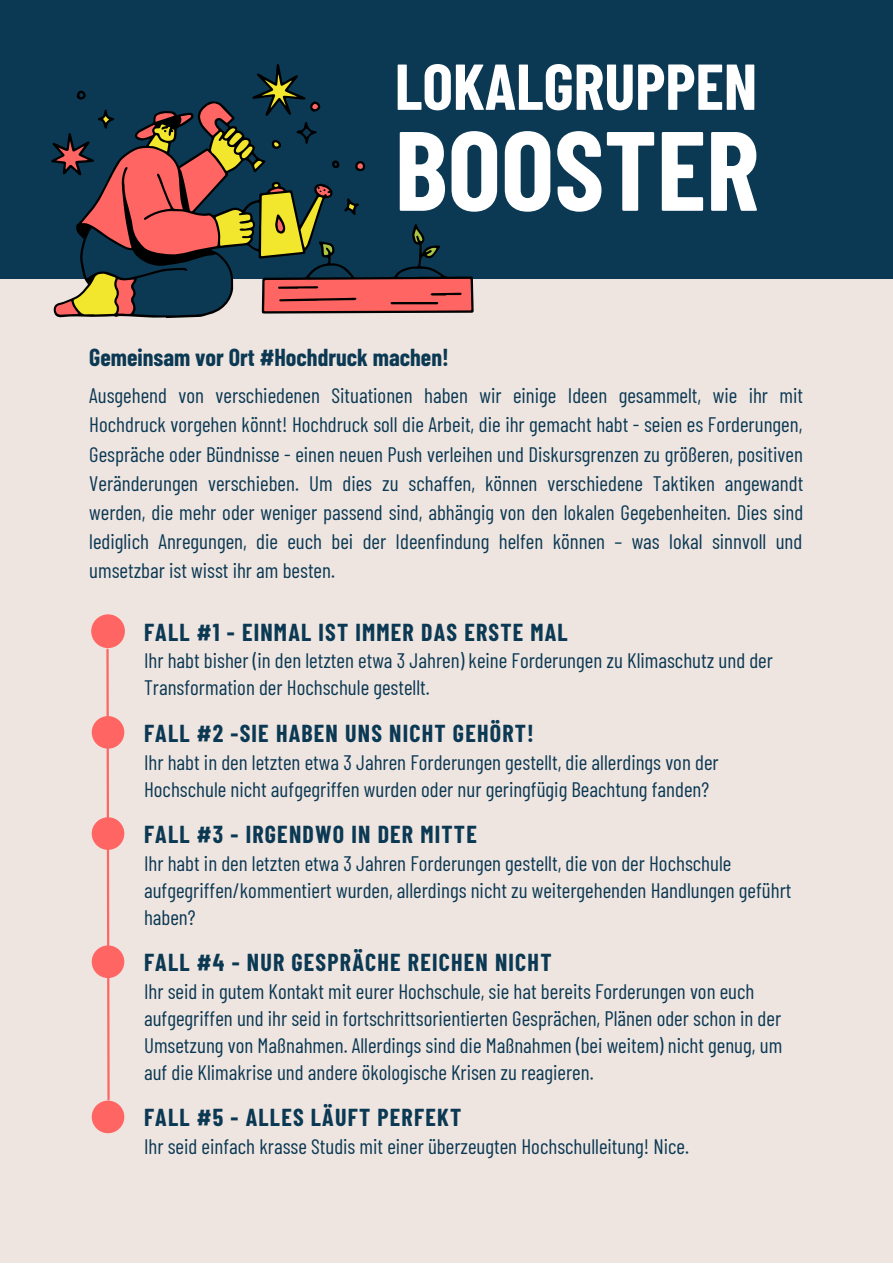
<style>
.page{position:relative;width:893px;height:1264px;background:#fff}
.page>*{position:absolute;margin:0;border:0;box-sizing:border-box;transform-origin:0 0}
.t1{font:700 112.5px "Barlow Condensed";color:#fff}
.t2{font:700 64.65px "Barlow Condensed";color:#fff}
.t3{font:700 24px "Barlow Condensed";letter-spacing:.05em;color:#0b3954}
.t4{font:700 24px "Barlow Condensed";color:#0b3954}
.t5{font:21px/27px "Barlow Condensed";color:#0b3954}
</style>
<div class="page">
<div style="left:0;top:0;width:892px;height:1262px;background:#efe5e0"></div>
<div style="left:0;top:0;width:892px;height:279px;background:#0b3954"></div>
<svg style="left:51px;top:64px;width:422px;height:251px"></svg>
<svg style="left:105px;top:648px;width:6px;height:452px"></svg>
<div style="left:92px;top:817px;width:32px;height:32px;background:#ff6663;border-radius:50%"></div>
<div style="left:92px;top:945px;width:32px;height:33px;background:#ff6663;border-radius:50%"></div>
<div style="left:92px;top:716px;width:32px;height:32px;background:#ff6663;border-radius:50%"></div>
<div style="left:91px;top:614px;width:34px;height:34px;background:#ff6663;border-radius:50%"></div>
<div style="left:92px;top:1100px;width:32px;height:33px;background:#ff6663;border-radius:50%"></div>
<h2 class="t2" style="left:395px;top:45px;width:364px">LOKALGRUPPEN</h2>
<h1 class="t1" style="left:395px;top:98px;width:366px">BOOSTER</h1>
<p class="t4" style="left:89px;top:342px;width:361px">Gemeinsam vor Ort #Hochdruck machen!</p>
<p class="t5" style="left:89px;top:380px;width:715px;line-height:29.2px;text-align:justify">Ausgehend von verschiedenen Situationen haben wir einige Ideen gesammelt, wie ihr mit Hochdruck vorgehen könnt! Hochdruck soll die Arbeit, die ihr gemacht habt - seien es Forderungen, Gespräche oder Bündnisse - einen neuen Push verleihen und Diskursgrenzen zu größeren, positiven Veränderungen verschieben. Um dies zu schaffen, können verschiedene Taktiken angewandt werden, die mehr oder weniger passend sind, abhängig von den lokalen Gegebenheiten. Dies sind lediglich Anregungen, die euch bei der Ideenfindung helfen können – was lokal sinnvoll und umsetzbar ist wisst ihr am besten.</p>
<p class="t3" style="left:144px;top:616px;width:425px">FALL #1 - EINMAL IST IMMER DAS ERSTE MAL</p>
<p class="t5" style="left:144px;top:646px;width:630px">Ihr habt bisher (in den letzten etwa 3 Jahren) keine Forderungen zu Klimaschutz und der<br>Transformation der Hochschule gestellt.</p>
<p class="t3" style="left:144px;top:718px;width:391px">FALL #2 -SIE HABEN UNS NICHT GEHÖRT!</p>
<p class="t5" style="left:144px;top:747px;width:576px">Ihr habt in den letzten etwa 3 Jahren Forderungen gestellt, die allerdings von der<br>Hochschule nicht aufgegriffen wurden oder nur geringfügig Beachtung fanden?</p>
<p class="t3" style="left:144px;top:819px;width:334px">FALL #3 - IRGENDWO IN DER MITTE</p>
<p class="t5" style="left:144px;top:848px;width:649px">Ihr habt in den letzten etwa 3 Jahren Forderungen gestellt, die von der Hochschule aufgegriffen/kommentiert wurden, allerdings nicht zu weitergehenden Handlungen geführt haben?</p>
<p class="t3" style="left:144px;top:947px;width:409px">FALL #4 - NUR GESPRÄCHE REICHEN NICHT</p>
<p class="t5" style="left:144px;top:977px;width:639px">Ihr seid in gutem Kontakt mit eurer Hochschule, sie hat bereits Forderungen von euch aufgegriffen und ihr seid in fortschrittsorientierten Gesprächen, Plänen oder schon in der Umsetzung von Maßnahmen. Allerdings sind die Maßnahmen (bei weitem) nicht genug, um auf die Klimakrise und andere ökologische Krisen zu reagieren.</p>
<p class="t3" style="left:144px;top:1102px;width:319px">FALL #5 - ALLES LÄUFT PERFEKT</p>
<p class="t5" style="left:144px;top:1132px;width:546px">Ihr seid einfach krasse Studis mit einer überzeugten Hochschulleitung! Nice.</p>
</div>
